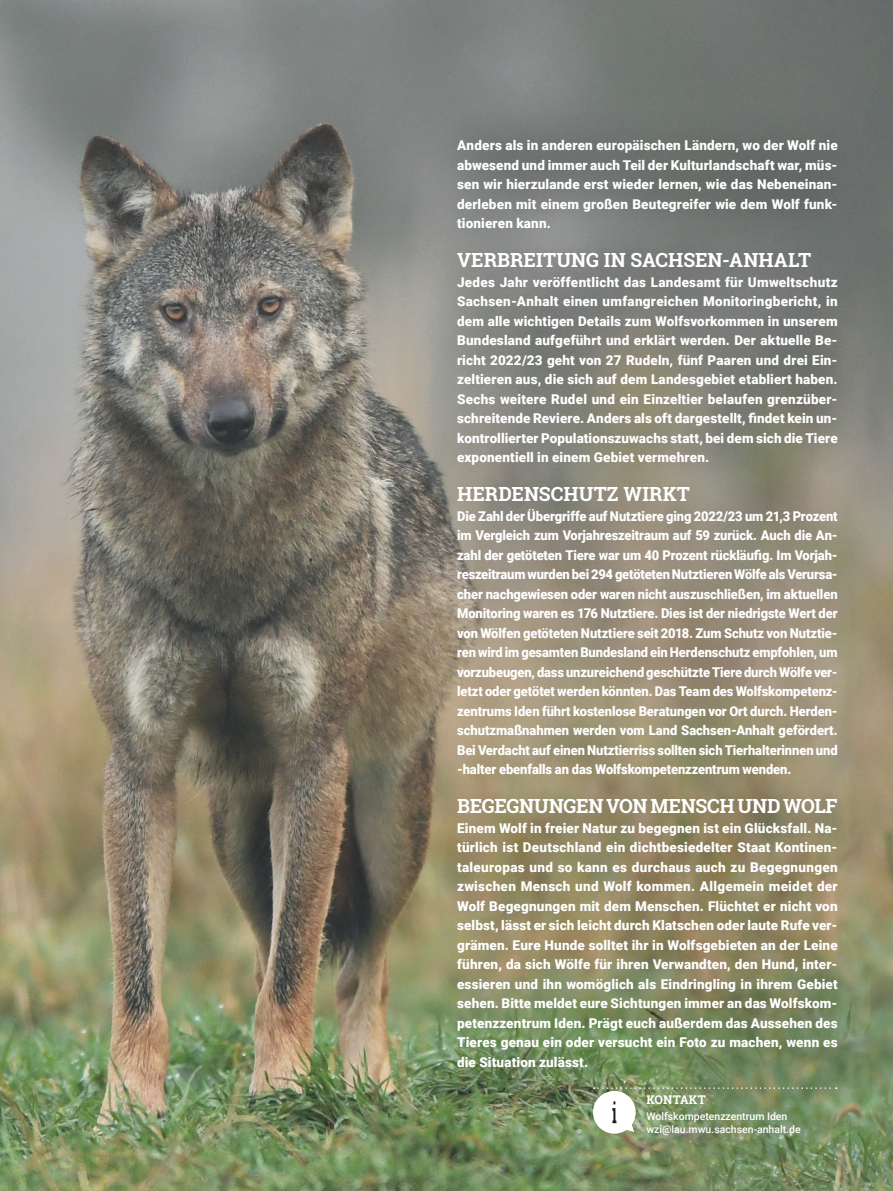
<style>
.page{position:relative;width:893px;height:1191px;background:#fff}
.page>*{position:absolute;margin:0;border:0;box-sizing:border-box;transform-origin:0 0}
.FliessEinzug_Roboto_9_13{font:700 19.5px "Roboto Slab";color:#fff}
.FliessEinzug_Roboto_9_13-2{font:900 13.5px/19.5px "Roboto";letter-spacing:.01em;color:#fff;text-align:justify}
.FliessEinzug_Roboto_9_13-3{font:900 13.5px/19.5px "Roboto";letter-spacing:.01em;color:#fff;text-align:justify;scale:.96 1}
.Zusatzinfo_Head_Roboto_8_10{font:700 12px "Roboto Slab";letter-spacing:.02em;color:#fff}
.Fliess_Roboto_7_10{font:500 10.5px/13.5px "Roboto";color:#fff}
</style>
<div class="page">
<img style="left:0;top:0;width:893px;height:1191px">
<div style="left:423px;top:106px;width:448px;height:996px;background:#231f20;opacity:.5"></div>
<svg style="left:593px;top:1087px;width:244px;height:46px;background:#8a9d78"></svg>
<p class="FliessEinzug_Roboto_9_13-2" style="left:457px;top:135px;width:382px">Anders als in anderen europäischen Ländern, wo der Wolf nie abwesend und immer auch Teil der Kulturlandschaft war, müs&shy;sen wir hierzulande erst wieder lernen, wie das Nebeneinan&shy;derleben mit einem großen Beutegreifer wie dem Wolf funk&shy;tionieren kann.</p>
<p class="FliessEinzug_Roboto_9_13" style="left:457px;top:247px;width:355px">VERBREITUNG IN SACHSEN-ANHALT</p>
<p class="FliessEinzug_Roboto_9_13-2" style="left:457px;top:272px;width:382px">Jedes Jahr veröffentlicht das Landesamt für Umweltschutz Sachsen-Anhalt einen umfangreichen Monitoringbericht, in dem alle wichtigen Details zum Wolfsvorkommen in unserem Bundesland aufgeführt und erklärt werden. Der aktuelle Be&shy;richt 2022/23 geht von 27 Rudeln, fünf Paaren und drei Ein&shy;zeltieren aus, die sich auf dem Landesgebiet etabliert haben.<br>Sechs weitere Rudel und ein Einzeltier belaufen grenzüber&shy;schreitende Reviere. Anders als oft dargestellt, findet kein un&shy;kontrollierter Populationszuwachs statt, bei dem sich die Tiere exponentiell in einem Gebiet vermehren.</p>
<p class="FliessEinzug_Roboto_9_13" style="left:457px;top:481px;width:234px">HERDENSCHUTZ WIRKT</p>
<p class="FliessEinzug_Roboto_9_13-3" style="left:457px;top:506px;width:398px">Die Zahl der Übergriffe auf Nutztiere ging 2022/23 um 21,3 Prozent im Vergleich zum Vorjahreszeitraum auf 59 zurück. Auch die An&shy;zahl der getöteten Tiere war um 40 Prozent rückläufig. Im Vorjah&shy;reszeitraum wurden bei 294 getöteten Nutztieren Wölfe als Verursa&shy;cher nachgewiesen oder waren nicht auszuschließen, im aktuellen Monitoring waren es 176 Nutztiere. Dies ist der niedrigste Wert der von Wölfen getöteten Nutztiere seit 2018. Zum Schutz von Nutztie&shy;ren wird im gesamten Bundesland ein Herdenschutz empfohlen, um vorzubeugen, dass unzureichend geschützte Tiere durch Wölfe ver&shy;letzt oder getötet werden könnten. Das Team des Wolfskompetenz&shy;zentrums Iden führt kostenlose Beratungen vor Ort durch. Herden&shy;schutzmaßnahmen werden vom Land Sachsen-Anhalt gefördert.<br>Bei Verdacht auf einen Nutztierriss sollten sich Tierhalterinnen und -halter ebenfalls an das Wolfskompetenzzentrum wenden.</p>
<p class="FliessEinzug_Roboto_9_13" style="left:457px;top:793px;width:382px">BEGEGNUNGEN VON MENSCH UND WOLF</p>
<p class="FliessEinzug_Roboto_9_13-2" style="left:457px;top:818px;width:382px">Einem Wolf in freier Natur zu begegnen ist ein Glücksfall. Na&shy;türlich ist Deutschland ein dichtbesiedelter Staat Kontinen&shy;taleuropas und so kann es durchaus auch zu Begegnungen zwischen Mensch und Wolf kommen. Allgemein meidet der Wolf Begegnungen mit dem Menschen. Flüchtet er nicht von selbst, lässt er sich leicht durch Klatschen oder laute Rufe ver&shy;grämen. Eure Hunde solltet ihr in Wolfsgebieten an der Leine führen, da sich Wölfe für ihren Verwandten, den Hund, inter&shy;essieren und ihn womöglich als Eindringling in ihrem Gebiet sehen. Bitte meldet eure Sichtungen immer an das Wolfskom&shy;petenzzentrum Iden. Prägt euch außerdem das Aussehen des Tieres genau ein oder versucht ein Foto zu machen, wenn es die Situation zulässt.</p>
<p class="Zusatzinfo_Head_Roboto_8_10" style="left:646px;top:1091px;width:61px">KONTAKT</p>
<p class="Fliess_Roboto_7_10" style="left:646px;top:1108px;width:156px">Wolfskompetenzzentrum Iden wzi@lau.mwu.sachsen-anhalt.de</p>
</div>
